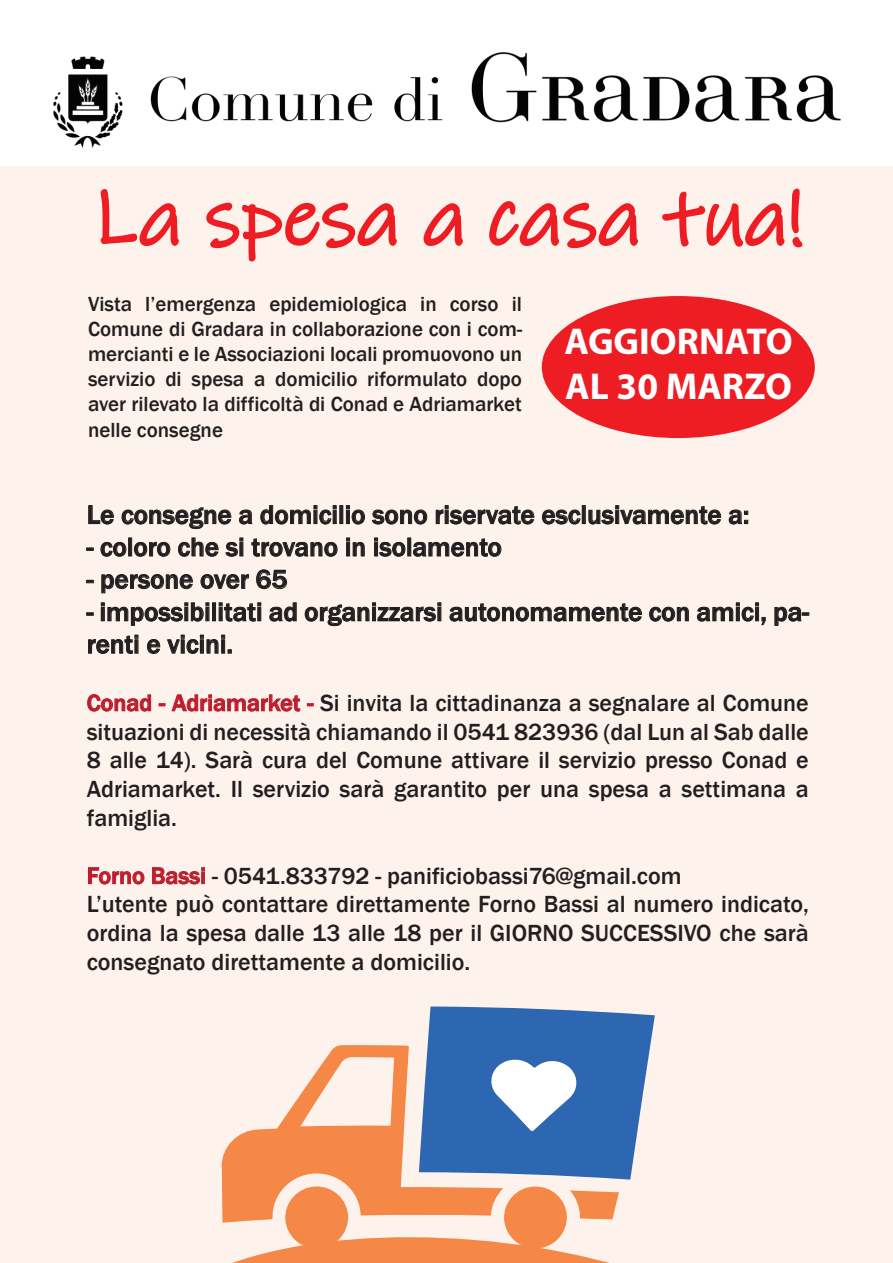
<style>
.page{position:relative;width:893px;height:1263px;background:#fff}
.page>*{position:absolute;margin:0;border:0;box-sizing:border-box;transform-origin:0 0}
.t1{font:81px "Ink Free";color:#ee1d23}
.t2{font:700 37.5px/45px "Myriad Pro";color:#fff}
.t3{font:500 27px/32.4px "Franklin Gothic";color:#231f20}
.t4{font:500 24px/28.8px "Franklin Gothic";color:#231f20;text-align:justify}
.t5{font:500 21px/25.2px "Franklin Gothic";color:#231f20;text-align:justify}
.s1{color:#be1d2c}
</style>
<div class="page">
<div style="left:0;top:166px;width:893px;height:1097px;background:#fef3ec"></div>
<img style="left:53px;top:52px;width:788px;height:96px">
<svg style="left:88px;top:505px;width:26px;height:20px"></svg>
<svg style="left:121px;top:507px;width:111px;height:22px"></svg>
<svg style="left:239px;top:509px;width:14px;height:16px"></svg>
<svg style="left:260px;top:505px;width:77px;height:20px"></svg>
<svg style="left:346px;top:505px;width:19px;height:20px"></svg>
<svg style="left:371px;top:509px;width:56px;height:16px"></svg>
<svg style="left:435px;top:505px;width:100px;height:20px"></svg>
<svg style="left:542px;top:509px;width:39px;height:16px"></svg>
<div style="left:582px;top:505px;width:4px;height:19px;border:1px solid #231f20"></div>
<svg style="left:588px;top:505px;width:133px;height:20px"></svg>
<svg style="left:728px;top:509px;width:20px;height:16px"></svg>
<svg style="left:86px;top:547px;width:8px;height:4px"></svg>
<svg style="left:100px;top:542px;width:27px;height:15px"></svg>
<div style="left:128px;top:538px;width:4px;height:18px;border:1px solid #231f20"></div>
<svg style="left:134px;top:541px;width:37px;height:16px"></svg>
<svg style="left:178px;top:537px;width:41px;height:20px"></svg>
<svg style="left:225px;top:538px;width:18px;height:19px"></svg>
<svg style="left:251px;top:538px;width:87px;height:19px"></svg>
<svg style="left:346px;top:538px;width:19px;height:19px"></svg>
<svg style="left:374px;top:538px;width:32px;height:19px"></svg>
<div style="left:407px;top:538px;width:4px;height:18px;border:1px solid #231f20"></div>
<svg style="left:413px;top:538px;width:89px;height:19px"></svg>
<svg style="left:86px;top:580px;width:8px;height:3px"></svg>
<svg style="left:101px;top:574px;width:92px;height:20px"></svg>
<svg style="left:200px;top:574px;width:49px;height:15px"></svg>
<svg style="left:256px;top:569px;width:31px;height:20px"></svg>
<svg style="left:86px;top:612px;width:8px;height:3px"></svg>
<svg style="left:101px;top:602px;width:108px;height:24px"></svg>
<div style="left:212px;top:602px;width:4px;height:19px;border:1px solid #231f20"></div>
<svg style="left:219px;top:602px;width:42px;height:20px"></svg>
<div style="left:257px;top:607px;width:4px;height:14px;border:1px solid #231f20"></div>
<svg style="left:269px;top:602px;width:28px;height:20px"></svg>
<svg style="left:304px;top:602px;width:137px;height:24px"></svg>
<svg style="left:449px;top:603px;width:193px;height:19px"></svg>
<svg style="left:649px;top:606px;width:40px;height:16px"></svg>
<svg style="left:697px;top:602px;width:69px;height:23px"></svg>
<svg style="left:774px;top:606px;width:35px;height:20px"></svg>
<svg style="left:88px;top:635px;width:50px;height:19px"></svg>
<svg style="left:147px;top:639px;width:14px;height:15px"></svg>
<svg style="left:167px;top:635px;width:65px;height:19px"></svg>
<svg style="left:87px;top:694px;width:64px;height:17px"></svg>
<svg style="left:159px;top:703px;width:6px;height:3px"></svg>
<svg style="left:172px;top:694px;width:128px;height:17px"></svg>
<svg style="left:307px;top:703px;width:6px;height:3px"></svg>
<svg style="left:88px;top:867px;width:56px;height:17px"></svg>
<svg style="left:152px;top:867px;width:53px;height:17px"></svg>
<svg style="left:100px;top:189px;width:79px;height:57px"></svg>
<svg style="left:206px;top:202px;width:191px;height:60px"></svg>
<svg style="left:423px;top:203px;width:40px;height:43px"></svg>
<svg style="left:489px;top:201px;width:149px;height:48px"></svg>
<svg style="left:660px;top:52px;width:144px;height:196px"></svg>
<svg style="left:232px;top:1186px;width:387px;height:77px"></svg>
<svg style="left:222px;top:1045px;width:281px;height:178px;fill:#f58747"></svg>
<svg style="left:419px;top:1006px;width:236px;height:173px;background:#5985c0"></svg>
<div style="left:542px;top:296px;width:273px;height:142px;background:#ee1d23;border-radius:50%"></div>
<h1 class="t1" style="left:92px;top:171px;width:713px">La spesa a casa tua!</h1>
<p class="t5" style="left:88px;top:291px;width:436px">Vista l’emergenza epidemiologica in corso il Comune di Gradara in collaborazione con i com&shy;mercianti e le Associazioni locali promuovono un servizio di spesa a domicilio riformulato dopo aver rilevato la difficoltà di Conad e Adriamarket nelle consegne</p>
<h2 class="t2" style="left:564px;top:318px;width:230px">AGGIORNATO<br>AL 30 MARZO</h2>
<p class="t3" style="left:87px;top:499px;width:664px">Le consegne a domicilio sono riservate esclusivamente a:</p>
<p class="t3" style="left:87px;top:531px;width:417px">- coloro che si trovano in isolamento</p>
<p class="t3" style="left:87px;top:563px;width:202px">- persone over 65</p>
<p class="t3" style="left:87px;top:596px;width:724px">- impossibilitati ad organizzarsi autonomamente con amici, pa&shy;renti e vicini.</p>
<p class="t4" style="left:87px;top:689px;width:724px"><span class="s1">Conad - Adriamarket -</span> Si invita la cittadinanza a segnalare al Comune situazioni di necessità chiamando il 0541 823936 (dal Lun al Sab dalle 8 alle 14). Sarà cura del Comune attivare il servizio presso Conad e Adriamarket. Il servizio sarà garantito per una spesa a settimana a famiglia.</p>
<p class="t4" style="left:87px;top:861px;width:724px;text-align:left"><span class="s1">Forno Bassi</span> - 0541.833792 - panificiobassi76@gmail.com<br>L’utente può contattare direttamente Forno Bassi al numero indicato, ordina la spesa dalle 13 alle 18 per il GIORNO SUCCESSIVO che sarà consegnato direttamente a domicilio.</p>
</div>
